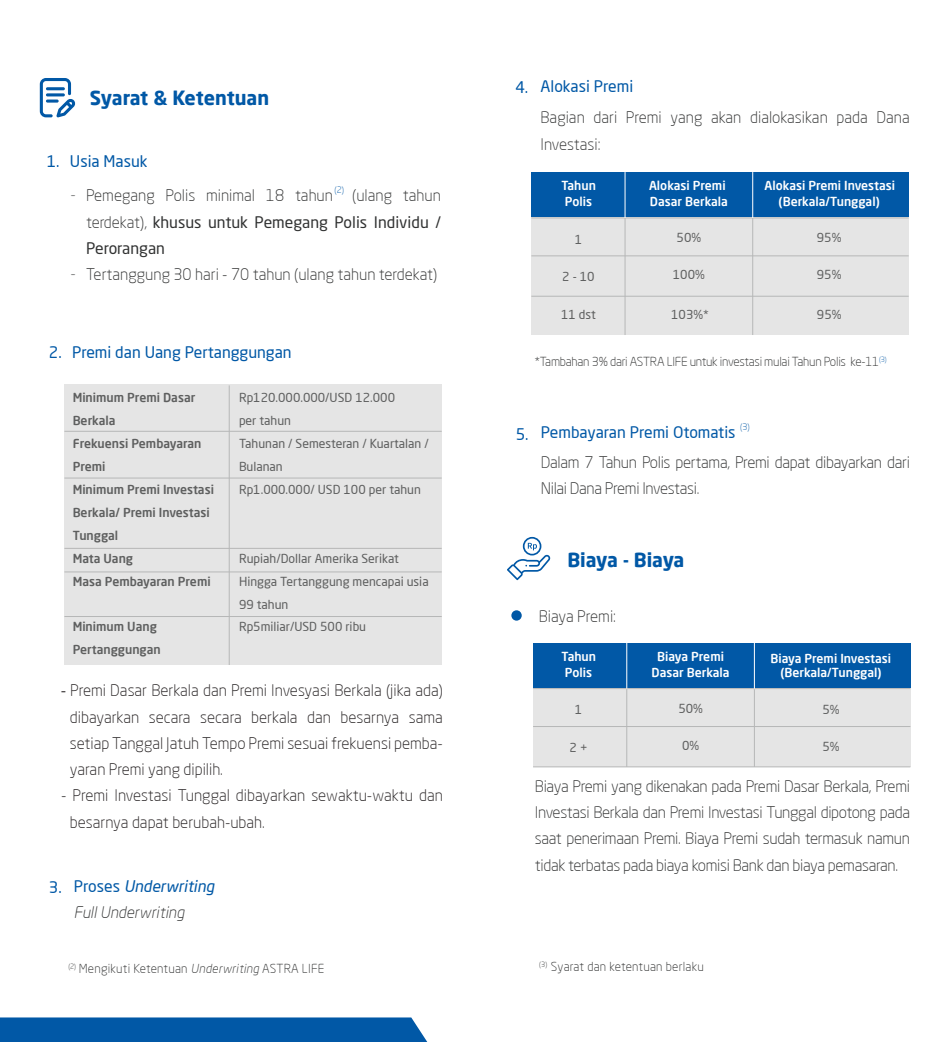
<style>
.page{position:relative;width:943px;height:1042px;background:#fff}
.page>*{position:absolute;margin:0;border:0;box-sizing:border-box;transform-origin:0 0}
.t1{font:700 19.25px "Neo Sans Pro";letter-spacing:-.01em;color:#0158a6}
.t2{font:300 15.75px/26.2px "Neo Sans Pro";letter-spacing:-.02em;color:#313232;text-align:justify}
.t3{font:300 15.75px/26.2px "Neo Sans Pro";color:#231f20;text-align:justify}
.t4{font:300 15.75px/26.2px "Neo Sans Pro";color:#313232}
.t5{font:15.75px "Neo Sans Pro";color:#0158a6}
.t6{font:italic 300 15.75px/26.1px "Neo Sans Pro";color:#313232}
.t7{font:300 15.75px "Neo Sans Pro";color:#5e5f5f}
.t8{font:12.25px/22.9px "Neo Sans Pro";color:#5e5f5f}
.t9{font:500 12.25px/22.9px "Neo Sans Pro";color:#5e5f5f}
.t10{font:500 12.25px/15.8px "Neo Sans Pro";color:#fff}
.t11{font:300 12.25px "Neo Sans Pro";letter-spacing:.02em;color:#313232}
.t12{font:300 12.25px "Neo Sans Pro";letter-spacing:-.02em;color:#313232}
.t13{font:300 8.75px "Neo Sans Pro";color:#0158a6}
.s1{font-weight:400}
.s2{font-family:"Myriad Pro";font-weight:400}
.s3{font-weight:400;font-style:normal;color:#0158a6}
.s4{font-weight:400;color:#0158a6}
.s5{font-style:italic}
</style>
<div class="page">
<div style="left:0;top:1017px;width:427px;height:25px;background:#0158a6"></div>
<div style="left:64px;top:385px;width:378px;height:280px;background:#e5e5e5"></div>
<hr style="left:64px;top:431px;width:378px;height:1px;background:#b6b7b7">
<hr style="left:64px;top:478px;width:378px;height:1px;background:#b6b7b7">
<hr style="left:64px;top:548px;width:378px;height:1px;background:#b6b7b7">
<hr style="left:64px;top:571px;width:378px;height:1px;background:#b6b7b7">
<hr style="left:64px;top:616px;width:378px;height:1px;background:#b6b7b7">
<hr style="left:229px;top:385px;width:1px;height:280px;background:#b6b7b7">
<svg style="left:40px;top:78px;width:36px;height:39px"></svg>
<div style="left:533px;top:643px;width:377px;height:45px;background:#0158a6"></div>
<div style="left:533px;top:688px;width:377px;height:79px;background:#e5e5e5"></div>
<hr style="left:533px;top:688px;width:377px;height:1px;background:#b6b7b7">
<hr style="left:533px;top:726px;width:377px;height:1px;background:#b6b7b7">
<hr style="left:533px;top:766px;width:377px;height:1px;background:#b6b7b7">
<hr style="left:626px;top:688px;width:1px;height:79px;background:#b6b7b7">
<hr style="left:754px;top:688px;width:1px;height:79px;background:#b6b7b7">
<hr style="left:626px;top:643px;width:1px;height:45px;background:#fff">
<hr style="left:754px;top:643px;width:1px;height:45px;background:#fff">
<svg style="left:507px;top:537px;width:43px;height:43px"></svg>
<div style="left:531px;top:172px;width:377px;height:46px;background:#0158a6"></div>
<div style="left:531px;top:218px;width:377px;height:117px;background:#e5e5e5"></div>
<hr style="left:531px;top:218px;width:377px;height:1px;background:#b6b7b7">
<hr style="left:531px;top:256px;width:377px;height:1px;background:#b6b7b7">
<hr style="left:531px;top:296px;width:377px;height:1px;background:#b6b7b7">
<hr style="left:624px;top:218px;width:1px;height:117px;background:#b6b7b7">
<hr style="left:752px;top:218px;width:1px;height:117px;background:#b6b7b7">
<hr style="left:624px;top:172px;width:1px;height:46px;background:#fff">
<hr style="left:752px;top:172px;width:1px;height:46px;background:#fff">
<div style="left:511px;top:610px;width:10px;height:10px;background:#0158a6;border-radius:50%"></div>
<p class="t1" style="left:90px;top:85px;width:181px">Syarat &amp; Ketentuan</p>
<p class="t5" style="left:47px;top:152px;width:14px">1.</p>
<p class="t5" style="left:70px;top:152px;width:79px">Usia Masuk</p>
<p class="t2" style="left:86px;top:182px;width:356px">Pemegang Polis minimal 18 tahun (ulang tahun terdekat), <span class="s1">khusus untuk Pemegang Polis Individu / Perorangan</span></p>
<p class="t4" style="left:86px;top:261px;width:352px">Tertanggung 30 hari - 70 tahun (ulang tahun terdekat)</p>
<p class="t13" style="left:334px;top:185px;width:11px">(2)</p>
<p class="t7" style="left:70px;top:184px;width:7px">-</p>
<p class="t7" style="left:70px;top:263px;width:7px">-</p>
<p class="t5" style="left:49px;top:342px;width:14px">2.</p>
<p class="t5" style="left:72px;top:343px;width:221px">Premi dan Uang Pertanggungan</p>
<p class="t9" style="left:73px;top:386px;width:143px">Minimum Premi Dasar<br>Berkala<br>Frekuensi Pembayaran<br>Premi<br>Minimum Premi Investasi<br>Berkala/ Premi Investasi<br>Tunggal<br>Mata Uang<br>Masa Pembayaran Premi</p>
<p class="t9" style="left:73px;top:615px;width:90px">Minimum Uang<br>Pertanggungan</p>
<p class="t8" style="left:239px;top:386px;width:191px">Rp120.000.000/USD 12.000<br>per tahun<br>Tahunan / Semesteran / Kuartalan /<br>Bulanan<br>Rp1.000.000/ USD 100 per tahun</p>
<p class="t8" style="left:239px;top:546px;width:191px">Rupiah/Dollar Amerika Serikat<br>Hingga Tertanggung mencapai usia<br>99 tahun<br>Rp5miliar/USD 500 ribu</p>
<p class="t3" style="left:70px;top:677px;width:374px;text-indent:-9px"><span class="s2">-</span> Premi Dasar Berkala dan Premi Invesyasi Berkala (jika ada) dibayarkan secara secara berkala dan besarnya sama setiap Tanggal Jatuh Tempo Premi sesuai frekuensi pemba&shy;yaran Premi yang dipilih.</p>
<p class="t3" style="left:70px;top:782px;width:374px;text-indent:-9px">- Premi Investasi Tunggal dibayarkan sewaktu-waktu dan besarnya dapat berubah-ubah.</p>
<p class="t5" style="left:49px;top:877px;width:14px">3.</p>
<p class="t6" style="left:74px;top:873px;width:142px"><span class="s3">Proses</span> <span class="s4">Underwriting<br></span>Full Underwriting</p>
<p class="t11" style="left:68px;top:961px;width:257px"><sup>(2)</sup> Mengikuti Ketentuan <span class="s5">Underwriting</span> ASTRA LIFE</p>
<p class="t5" style="left:515px;top:77px;width:14px">4.</p>
<p class="t5" style="left:540px;top:76px;width:94px">Alokasi Premi</p>
<p class="t4" style="left:540px;top:104px;width:370px">Bagian dari Premi yang akan dialokasikan pada Dana<br>Investasi:</p>
<p class="t10" style="left:561px;top:178px;width:36px">Tahun<br>Polis</p>
<p class="t10" style="left:649px;top:178px;width:80px">Alokasi Premi<br>Dasar Berkala</p>
<p class="t10" style="left:764px;top:178px;width:132px;text-align:center">Alokasi Premi Investasi (Berkala/Tunggal)</p>
<p class="t8" style="left:574px;top:228px;width:9px">1</p>
<p class="t8" style="left:676px;top:226px;width:26px">50%</p>
<p class="t8" style="left:816px;top:226px;width:26px">95%</p>
<p class="t8" style="left:562px;top:265px;width:34px">2 - 10</p>
<p class="t8" style="left:673px;top:263px;width:33px">100%</p>
<p class="t8" style="left:816px;top:263px;width:26px">95%</p>
<p class="t8" style="left:561px;top:303px;width:36px">11 dst</p>
<p class="t8" style="left:671px;top:303px;width:39px">103%*</p>
<p class="t8" style="left:817px;top:303px;width:26px">95%</p>
<p class="t12" style="left:535px;top:354px;width:353px">*Tambahan 3% dari ASTRA LIFE untuk investasi mulai Tahun Polis ke-11<sup>(3)</sup></p>
<p class="t5" style="left:515px;top:424px;width:14px">5.</p>
<p class="t13" style="left:740px;top:421px;width:11px">(3)</p>
<p class="t5" style="left:541px;top:423px;width:196px">Pembayaran Premi Otomatis</p>
<p class="t2" style="left:541px;top:449px;width:370px">Dalam 7 Tahun Polis pertama, Premi dapat dibayarkan dari<br>Nilai Dana Premi Investasi.</p>
<p class="t1" style="left:567px;top:547px;width:119px">Biaya - Biaya</p>
<p class="t4" style="left:539px;top:603px;width:79px">Biaya Premi:</p>
<p class="t10" style="left:561px;top:648px;width:36px">Tahun<br>Polis</p>
<p class="t10" style="left:657px;top:648px;width:68px">Biaya Premi</p>
<p class="t10" style="left:770px;top:650px;width:122px">Biaya Premi Investasi</p>
<p class="t10" style="left:651px;top:664px;width:80px">Dasar Berkala</p>
<p class="t10" style="left:780px;top:664px;width:103px">(Berkala/Tunggal)</p>
<p class="t8" style="left:575px;top:698px;width:9px">1</p>
<p class="t8" style="left:678px;top:696px;width:26px">50%</p>
<p class="t8" style="left:822px;top:698px;width:19px">5%</p>
<p class="t8" style="left:569px;top:736px;width:19px">2 +</p>
<p class="t8" style="left:682px;top:734px;width:19px">0%</p>
<p class="t8" style="left:822px;top:735px;width:19px">5%</p>
<p class="t2" style="left:535px;top:773px;width:376px">Biaya Premi yang dikenakan pada Premi Dasar Berkala, Premi Investasi Berkala dan Premi Investasi Tunggal dipotong pada saat penerimaan Premi. Biaya Premi sudah termasuk namun tidak terbatas pada biaya komisi Bank dan biaya pemasaran.</p>
<p class="t11" style="left:539px;top:958px;width:166px"><sup>(3)</sup> Syarat dan ketentuan berlaku</p>
</div>
